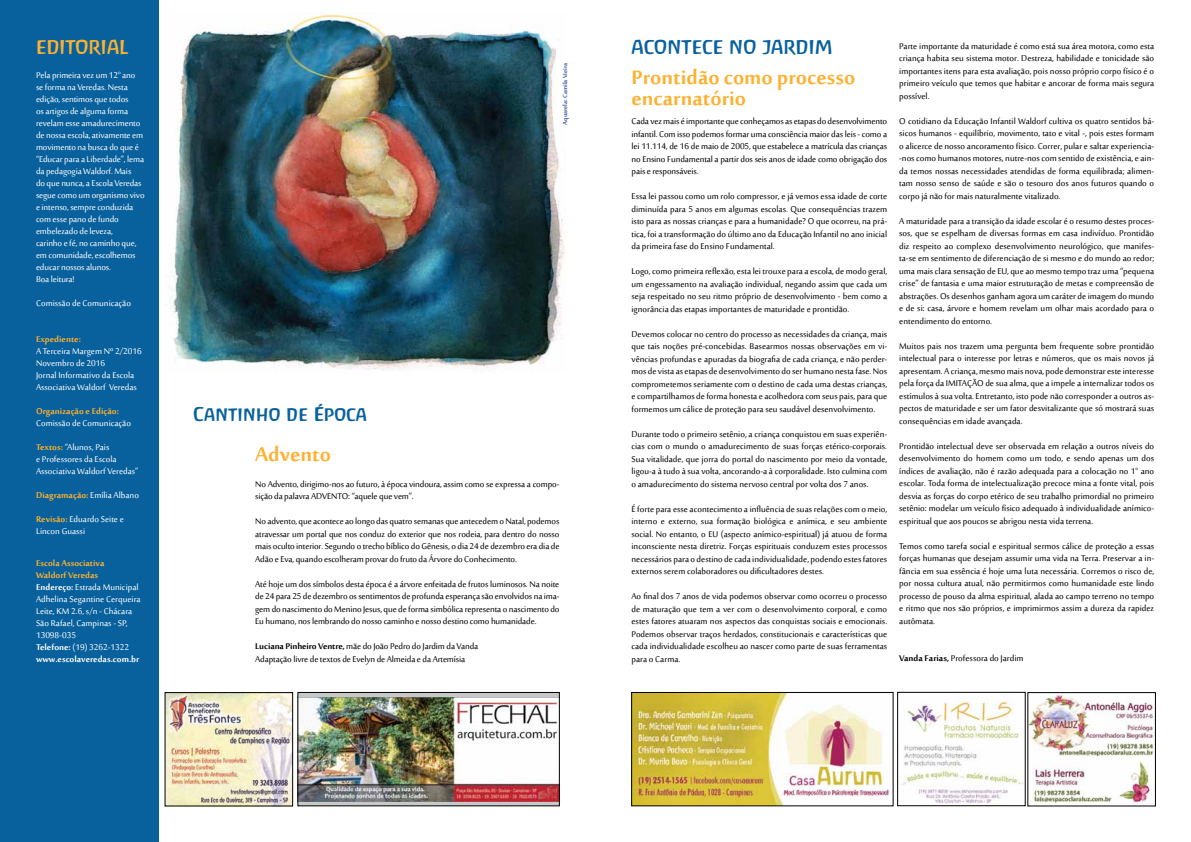
<style>
.page{position:relative;width:1191px;height:842px;background:#fff}
.page>*{position:absolute;margin:0;border:0;box-sizing:border-box;transform-origin:0 0}
.t1{font:700 27px/21px "Sakkal Majalla";color:#fcb131}
.t2{font:18px "Baar Antropos Caps";color:#08619d}
.t3{font:18px "Baar Antropos Caps";color:#fcb131}
.t4{font:11.5px/12.5px "Sakkal Majalla";color:#000;text-align:justify}
.t5{font:11.5px/12px "Sakkal Majalla";letter-spacing:-.01em;color:#fff}
.t6{font:700 11.5px "Sakkal Majalla";color:#fcb131}
.t7{font:700 8px "Sakkal Majalla";color:#3a53a4}
.s1{font-weight:700;color:#fcb131}
.s2{font-weight:700}
</style>
<div class="page">
<img style="left:171px;top:14px;width:394px;height:357px">
<div style="left:0;top:0;width:159px;height:842px;background:#08619d"></div>
<img style="left:167px;top:694px;width:124px;height:110px">
<div style="left:165px;top:692px;width:128px;height:114px;border:1px solid #000"></div>
<div style="left:298px;top:692px;width:261px;height:114px;background:linear-gradient(to right,#c7c8ca,#c7c8ca)"></div>
<img style="left:300px;top:698px;width:257px;height:103px">
<div style="left:298px;top:692px;width:261px;height:114px;border:1px solid #000"></div>
<img style="left:1029px;top:694px;width:124px;height:109px">
<img style="left:633px;top:694px;width:257px;height:110px">
<div style="left:631px;top:692px;width:262px;height:114px;border:1px solid #000"></div>
<img style="left:902px;top:697px;width:121px;height:107px">
<div style="left:897px;top:692px;width:128px;height:114px;border:1px solid #000"></div>
<h2 class="t3" style="left:36px;top:36px;width:94px">EDITORIAL</h2>
<p class="t5" style="left:36px;top:70px;width:110px">Pela primeira vez um 12<sup>o</sup> ano se forma na Veredas. Nesta edição, sentimos que todos<br>os artigos de alguma forma revelam esse amadurecimento de nossa escola, ativamente em movimento na busca do que é “Educar para a Liberdade”, lema da pedagogia Waldorf. Mais<br>do que nunca, a Escola Veredas segue como um organismo vivo e intenso, sempre conduzida com esse pano de fundo embelezado de leveza,<br>carinho e fé, no caminho que, em comunidade, escolhemos educar nossos alunos.<br>Boa leitura!</p>
<p class="t5" style="left:36px;top:298px;width:96px">Comissão de Comunicação</p>
<p class="t6" style="left:36px;top:333px;width:46px">Expediente:</p>
<p class="t5" style="left:36px;top:346px;width:107px">A Terceira Margem Nº 2/2016<br>Novembro de 2016<br>Jornal Informativo da Escola<br>Associativa Waldorf Veredas</p>
<p class="t6" style="left:36px;top:405px;width:84px">Organização e Edição:</p>
<p class="t5" style="left:36px;top:412px;width:96px;line-height:24px">Comissão de Comunicação<br><span class="s1">Textos:</span> “Alunos, Pais</p>
<p class="t5" style="left:36px;top:454px;width:104px">e Professores da Escola<br>Associativa Waldorf Veredas”</p>
<p class="t5" style="left:36px;top:484px;width:104px;line-height:24px"><span class="s1">Diagramação:</span>Emília Albano<br><span class="s1">Revisão:</span> Eduardo Seite e</p>
<p class="t5" style="left:36px;top:526px;width:51px">Lincon Guassi</p>
<p class="t5" style="left:36px;top:558px;width:106px"><span class="s1">Escola Associativa<br>Waldorf Veredas<br></span><span class="s2">Endereço:</span> Estrada Municipal<br>Adhelina Segantine Cerqueira<br>Leite, KM 2.6, s/n - Chácara<br>São Rafael, Campinas - SP,<br>13098-035<br><span class="s2">Telefone:</span> (19) 3262-1322 <span class="s2">www.escolaveredas.com.br</span></p>
<h2 class="t2" style="left:193px;top:403px;width:175px">Cantinho de Época</h2>
<h1 class="t1" style="left:255px;top:445px;width:77px">Advento</h1>
<p class="t7" style="left:560px;top:125px;width:63px;rotate:-90deg">Aquarela: Camila Vieira</p>
<p class="t4" style="left:255px;top:478px;width:306px">No Advento, dirigimo-nos ao futuro, à época vindoura, assim como se expressa a compo&shy;sição da palavra ADVENTO: “aquele que vem”.</p>
<p class="t4" style="left:255px;top:516px;width:306px">No advento, que acontece ao longo das quatro semanas que antecedem o Natal, podemos atravessar um portal que nos conduz do exterior que nos rodeia, para dentro do nosso mais oculto interior. Segundo o trecho bíblico do Gênesis, o dia 24 de dezembro era dia de Adão e Eva, quando escolheram provar do fruto da Árvore do Conhecimento.</p>
<p class="t4" style="left:255px;top:578px;width:306px">Até hoje um dos símbolos desta época é a árvore enfeitada de frutos luminosos. Na noite de 24 para 25 de dezembro os sentimentos de profunda esperança são envolvidos na ima&shy;gem do nascimento do Menino Jesus, que de forma simbólica representa o nascimento do Eu humano, nos lembrando do nosso caminho e nosso destino como humanidade.</p>
<p class="t4" style="left:255px;top:641px;width:225px"><span class="s2">Luciana Pinheiro Ventre,</span> mãe do João Pedro do Jardim da Vanda<br>Adaptação livre de textos de Evelyn de Almeida e da Artemísia</p>
<h2 class="t2" style="left:631px;top:36px;width:203px">ACONTECE NO JARDIM</h2>
<p class="t4" style="left:899px;top:40px;width:256px">Parte importante da maturidade é como está sua área motora, como esta criança habita seu sistema motor. Destreza, habilidade e tonicidade são importantes itens para esta avaliação, pois nosso próprio corpo físico é o primeiro veículo que temos que habitar e ancorar de forma mais segura possível.</p>
<p class="t4" style="left:899px;top:115px;width:256px">O cotidiano da Educação Infantil Waldorf cultiva os quatro sentidos bá&shy;sicos humanos - equilíbrio, movimento, tato e vital -, pois estes formam o alicerce de nosso ancoramento físico. Correr, pular e saltar experiencia--nos como humanos motores, nutre-nos com sentido de existência, e ain&shy;da temos nossas necessidades atendidas de forma equilibrada; alimen&shy;tam nosso senso de saúde e são o tesouro dos anos futuros quando o corpo já não for mais naturalmente vitalizado.</p>
<p class="t4" style="left:899px;top:215px;width:256px">A maturidade para a transição da idade escolar é o resumo destes proces&shy;sos, que se espelham de diversas formas em casa indivíduo. Prontidão diz respeito ao complexo desenvolvimento neurológico, que manifes&shy;ta-se em sentimento de diferenciação de si mesmo e do mundo ao redor; uma mais clara sensação de EU, que ao mesmo tempo traz uma “pequena crise” de fantasia e uma maior estruturação de metas e compreensão de abstrações. Os desenhos ganham agora um caráter de imagem do mundo e de si: casa, árvore e homem revelam um olhar mais acordado para o entendimento do entorno.</p>
<p class="t4" style="left:899px;top:340px;width:256px">Muitos pais nos trazem uma pergunta bem frequente sobre prontidão intelectual para o interesse por letras e números, que os mais novos já apresentam. A criança, mesmo mais nova, pode demonstrar este interesse pela força da IMITAÇÃO de sua alma, que a impele a internalizar todos os estímulos à sua volta. Entretanto, isto pode não corresponder a outros as&shy;pectos de maturidade e ser um fator desvitalizante que só mostrará suas consequências em idade avançada.</p>
<p class="t4" style="left:899px;top:440px;width:256px">Prontidão intelectual deve ser observada em relação a outros níveis do desenvolvimento do homem como um todo, e sendo apenas um dos índices de avaliação, não é razão adequada para a colocação no 1<sup>o</sup> ano escolar. Toda forma de intelectualização precoce mina a fonte vital, pois desvia as forças do corpo etérico de seu trabalho primordial no primeiro setênio: modelar um veículo físico adequado à individualidade anímico&shy;espiritual que aos poucos se abrigou nesta vida terrena.</p>
<p class="t4" style="left:899px;top:540px;width:256px">Temos como tarefa social e espiritual sermos cálice de proteção a essas forças humanas que desejam assumir uma vida na Terra. Preservar a in&shy;fância em sua essência é hoje uma luta necessária. Corremos o risco de, por nossa cultura atual, não permitirmos como humanidade este lindo processo de pouso da alma espiritual, alada ao campo terreno no tempo e ritmo que nos são próprios, e imprimirmos assim a dureza da rapidez autômata.</p>
<p class="t4" style="left:899px;top:653px;width:126px"><span class="s2">Vanda Farias,</span> Professora do Jardim</p>
<h1 class="t1" style="left:631px;top:69px;width:225px">Prontidão como processo encarnatório</h1>
<p class="t4" style="left:631px;top:116px;width:257px">Cada vez mais é importante que conheçamos as etapas do desenvolvimento infantil. Com isso podemos formar uma consciência maior das leis - como a lei 11.114, de 16 de maio de 2005, que estabelece a matrícula das crianças no Ensino Fundamental a partir dos seis anos de idade como obrigação dos pais e responsáveis.</p>
<p class="t4" style="left:631px;top:191px;width:257px">Essa lei passou como um rolo compressor, e já vemos essa idade de corte diminuída para 5 anos em algumas escolas. Que consequências trazem isto para as nossas crianças e para a humanidade? O que ocorreu, na prá&shy;tica, foi a transformação do último ano da Educação Infantil no ano inicial da primeira fase do Ensino Fundamental.</p>
<p class="t4" style="left:631px;top:266px;width:257px">Logo, como primeira reflexão, esta lei trouxe para a escola, de modo geral, um engessamento na avaliação individual, negando assim que cada um seja respeitado no seu ritmo próprio de desenvolvimento - bem como a ignorância das etapas importantes de maturidade e prontidão.</p>
<p class="t4" style="left:631px;top:328px;width:257px">Devemos colocar no centro do processo as necessidades da criança, mais que tais noções pré-concebidas. Basearmos nossas observações em vi&shy;vências profundas e apuradas da biografia de cada criança, e não perder&shy;mos de vista as etapas de desenvolvimento do ser humano nesta fase. Nos comprometemos seriamente com o destino de cada uma destas crianças, e compartilhamos de forma honesta e acolhedora com seus pais, para que formemos um cálice de proteção para seu saudável desenvolvimento.</p>
<p class="t4" style="left:631px;top:428px;width:257px">Durante todo o primeiro setênio, a criança conquistou em suas experiên&shy;cias com o mundo o amadurecimento de suas forças etérico-corporais.<br>Sua vitalidade, que jorra do portal do nascimento por meio da vontade, ligou-a à tudo à sua volta, ancorando-a à corporalidade. Isto culmina com o amadurecimento do sistema nervoso central por volta dos 7 anos.</p>
<p class="t4" style="left:631px;top:503px;width:257px">É forte para esse acontecimento a influência de suas relações com o meio, interno e externo, sua formação biológica e anímica, e seu ambiente social. No entanto, o EU (aspecto anímico-espiritual) já atuou de forma inconsciente nesta diretriz. Forças espirituais conduzem estes processos necessários para o destino de cada individualidade, podendo estes fatores externos serem colaboradores ou dificultadores destes.</p>
<p class="t4" style="left:631px;top:591px;width:257px">Ao final dos 7 anos de vida podemos observar como ocorreu o processo de maturação que tem a ver com o desenvolvimento corporal, e como estes fatores atuaram nos aspectos das conquistas sociais e emocionais.<br>Podemos observar traços herdados, constitucionais e características que cada individualidade escolheu ao nascer como parte de suas ferramentas para o Carma.</p>
</div>
